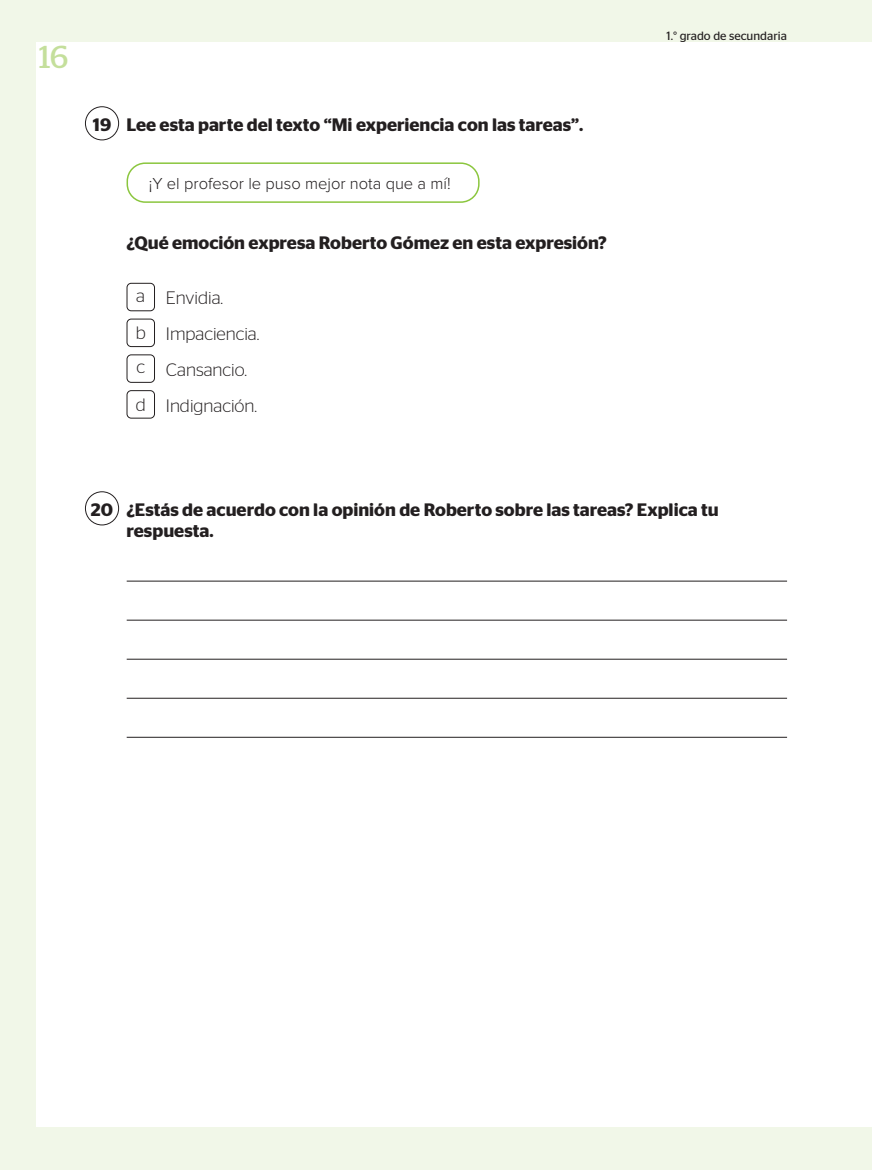
<style>
.page{position:relative;width:872px;height:1170px;background:#fff}
.page>*{position:absolute;margin:0;border:0;box-sizing:border-box;transform-origin:0 0}
.t1{font:31.65px "Stag";color:#c4df9b}
.t2{font:600 18px/21.6px "Stag Sans";color:#231f20}
.t3{font:300 18px/36px "Stag Sans";color:#231f20}
.t4{font:300 16.5px "Proxima Nova";color:#231f20}
.t5{font:12px "Stag Sans";color:#231f20}
</style>
<div class="page">
<div style="left:0;top:0;width:872px;height:1169px;background:#f1f7e8"></div>
<div style="left:36px;top:43px;width:836px;height:1084px;background:#fff"></div>
<div style="left:85px;top:106px;width:34px;height:34px;border:1px solid #231f20;border-radius:50%"></div>
<div style="left:127px;top:283px;width:28px;height:28px;border:1px solid #231f20;border-radius:4px"></div>
<div style="left:127px;top:319px;width:28px;height:28px;border:1px solid #231f20;border-radius:4px"></div>
<div style="left:127px;top:354px;width:28px;height:29px;border:1px solid #231f20;border-radius:4px"></div>
<div style="left:127px;top:390px;width:28px;height:28px;border:1px solid #231f20;border-radius:4px"></div>
<div style="left:126px;top:162px;width:353px;height:41px;border:2px solid #8bc63e;border-radius:18px"></div>
<div style="left:85px;top:491px;width:34px;height:34px;border:1px solid #231f20;border-radius:50%"></div>
<hr style="left:127px;top:580px;width:660px;height:1px;background:#231f20">
<hr style="left:127px;top:619px;width:660px;height:1px;background:#231f20">
<hr style="left:127px;top:658px;width:660px;height:1px;background:#231f20">
<hr style="left:127px;top:697px;width:660px;height:1px;background:#231f20">
<hr style="left:127px;top:736px;width:660px;height:1px;background:#231f20">
<h1 class="t1" style="left:39px;top:38px;width:30px">16</h1>
<p class="t2" style="left:93px;top:113px;width:492px">19 Lee esta parte del texto “Mi experiencia con las tareas”.</p>
<p class="t4" style="left:149px;top:173px;width:303px">¡Y el profesor le puso mejor nota que a mí!</p>
<p class="t2" style="left:126px;top:232px;width:482px">¿Qué emoción expresa Roberto Gómez en esta expresión?</p>
<p class="t3" style="left:136px;top:276px;width:11px;line-height:37.7px">a b</p>
<p class="t3" style="left:136px;top:348px;width:12px;line-height:37.5px">c d</p>
<p class="t3" style="left:166px;top:279px;width:95px">Envidia.<br>Impaciencia.<br>Cansancio.<br>Indignación.</p>
<p class="t5" style="left:666px;top:29px;width:122px">1.° grado de secundaria</p>
<p class="t2" style="left:91px;top:498px;width:24px">20</p>
<p class="t2" style="left:126px;top:498px;width:594px">¿Estás de acuerdo con la opinión de Roberto sobre las tareas? Explica tu respuesta.</p>
</div>
